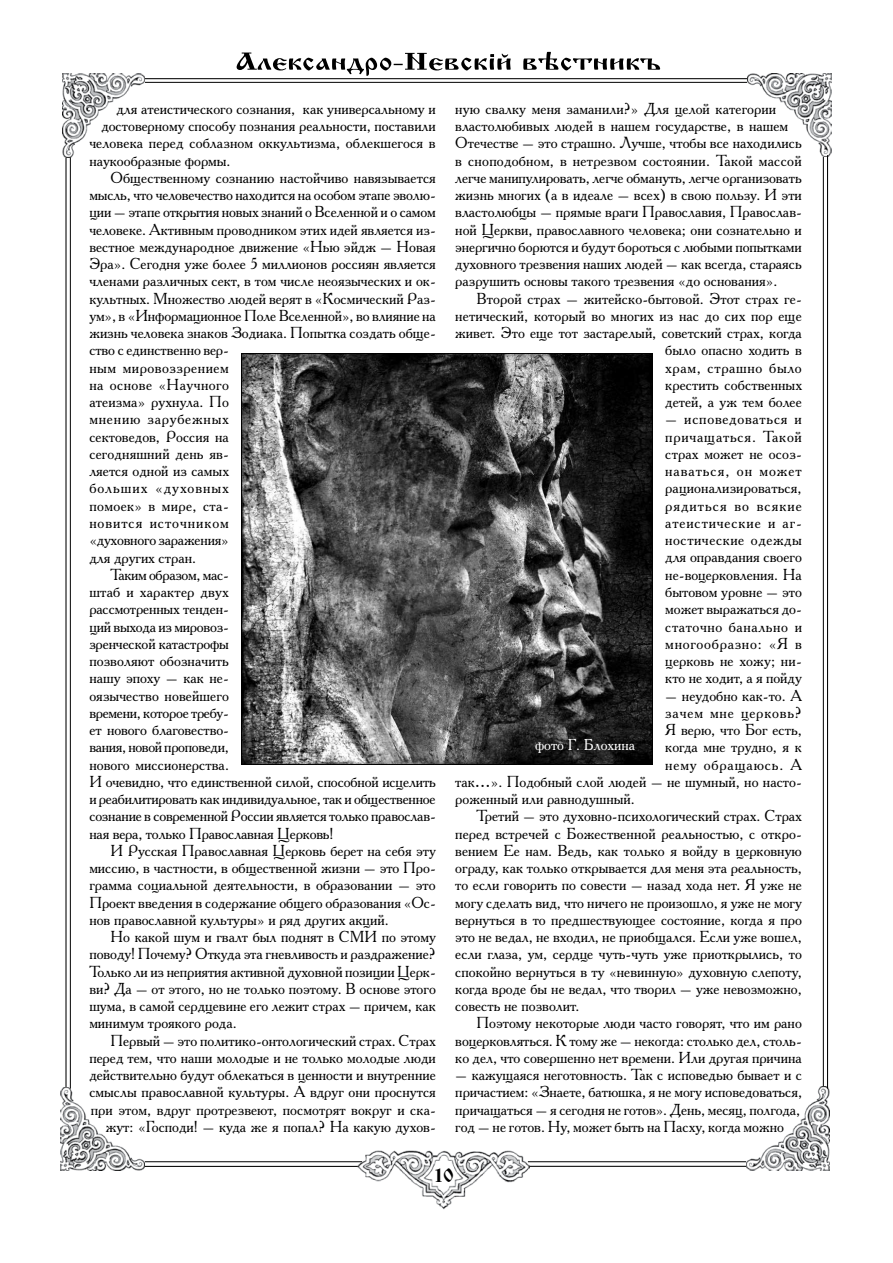
<style>
.page{position:relative;width:893px;height:1263px;background:#fff}
.page>*{position:absolute;margin:0;border:0;box-sizing:border-box;transform-origin:0 0}
.t1{font:19.5px "Izhitsa";color:#000}
.t2{font:15.9px/17.2px "Academy C";color:#000;text-align:justify}
.t3{font:15.9px "Academy C";letter-spacing:-.02em;color:#000}
.t4{font:15.9px "Academy C";letter-spacing:.05em;color:#000}
.t5{font:15.9px "Academy C";letter-spacing:.025em;color:#000}
.t6{font:15.9px "Academy C";letter-spacing:.06em;color:#000}
.t7{font:15.9px "Academy C";letter-spacing:.03em;color:#000}
.t8{font:15.75px "Academy C";color:#fff}
</style>
<div class="page">
<img style="left:356px;top:1150px;width:173px;height:59px">
<svg style="left:237px;top:52px;width:423px;height:24px"></svg>
<hr style="left:130px;top:78px;width:632px;height:1px;background:#000">
<hr style="left:132px;top:82px;width:629px;height:1px;background:#000">
<hr style="left:65px;top:157px;width:2px;height:952px;background:#000">
<hr style="left:823px;top:155px;width:1px;height:952px;background:#000">
<hr style="left:130px;top:1161px;width:232px;height:1px;background:#000">
<hr style="left:131px;top:1166px;width:227px;height:1px;background:#000">
<hr style="left:528px;top:1161px;width:232px;height:1px;background:#000">
<hr style="left:530px;top:1166px;width:232px;height:1px;background:#000">
<img style="left:63px;top:74px;width:82px;height:84px">
<img style="left:748px;top:74px;width:83px;height:82px">
<img style="left:747px;top:1086px;width:82px;height:84px">
<img style="left:61px;top:1088px;width:83px;height:82px">
<hr style="left:70px;top:157px;width:1px;height:931px;background:#000">
<hr style="left:827px;top:155px;width:1px;height:933px;background:#000">
<img style="left:242px;top:353px;width:410px;height:411px">
<p class="t2" style="left:116px;top:100px;width:321px">для атеистического сознания, как универсальному и</p>
<p class="t2" style="left:101px;top:117px;width:336px">достоверному способу познания реальности, поставили</p>
<p class="t2" style="left:89px;top:134px;width:348px">человека перед соблазном оккультизма, облекшегося в</p>
<p class="t2" style="left:89px;top:151px;width:143px">наукообразные формы.</p>
<p class="t2" style="left:111px;top:169px;width:327px">Общественному сознанию настойчиво навязывается</p>
<p class="t2" style="left:89px;top:186px;width:348px">мысль, что человечество находится на особом этапе эволю-</p>
<p class="t2" style="left:89px;top:203px;width:348px">ции – этапе открытия новых знаний о Вселенной и о самом</p>
<p class="t2" style="left:89px;top:220px;width:348px">человеке. Активным проводником этих идей является из-</p>
<p class="t2" style="left:89px;top:238px;width:348px">вестное международное движение «Нью эйдж – Новая</p>
<p class="t2" style="left:89px;top:255px;width:348px">Эра». Сегодня уже более 5 миллионов россиян является</p>
<p class="t2" style="left:89px;top:272px;width:348px">членами различных сект, в том числе неоязыческих и ок-</p>
<p class="t2" style="left:89px;top:289px;width:348px">культных. Множество людей верят в «Космический Раз-</p>
<p class="t2" style="left:89px;top:307px;width:348px">ум», в «Информационное Поле Вселенной», во влияние на</p>
<p class="t2" style="left:89px;top:324px;width:348px">жизнь человека знаков Зодиака. Попытка создать обще-</p>
<p class="t2" style="left:89px;top:341px;width:141px">ство с единственно вер-</p>
<p class="t7" style="left:89px;top:357px;width:141px">ным мировоззрением</p>
<p class="t5" style="left:89px;top:375px;width:141px">на основе «Научного</p>
<p class="t2" style="left:89px;top:393px;width:141px">атеизма» рухнула. По</p>
<p class="t4" style="left:89px;top:409px;width:141px">мнению зарубежных</p>
<p class="t2" style="left:89px;top:427px;width:141px">сектоведов, Россия на</p>
<p class="t2" style="left:89px;top:445px;width:141px">сегодняшний день яв-</p>
<p class="t2" style="left:89px;top:462px;width:141px">ляется одной из самых</p>
<p class="t6" style="left:89px;top:478px;width:141px">больших «духовных</p>
<p class="t5" style="left:89px;top:495px;width:141px">помоек» в мире, ста-</p>
<p class="t6" style="left:89px;top:513px;width:141px">новится источником</p>
<p class="t2" style="left:89px;top:531px;width:141px">«духовного заражения»</p>
<p class="t2" style="left:89px;top:548px;width:108px">для других стран.</p>
<p class="t3" style="left:111px;top:564px;width:120px">Таким образом, мас-</p>
<p class="t2" style="left:89px;top:583px;width:141px">штаб и характер двух</p>
<p class="t2" style="left:89px;top:600px;width:141px">рассмотренных тенден-</p>
<p class="t2" style="left:89px;top:617px;width:141px">ций выхода из мировоз-</p>
<p class="t2" style="left:89px;top:634px;width:141px">зренческой катастрофы</p>
<p class="t2" style="left:89px;top:652px;width:141px">позволяют обозначить</p>
<p class="t2" style="left:89px;top:669px;width:141px">нашу эпоху – как не-</p>
<p class="t2" style="left:89px;top:686px;width:141px">оязычество новейшего</p>
<p class="t3" style="left:89px;top:702px;width:141px">времени, которое требу-</p>
<p class="t2" style="left:89px;top:721px;width:141px">ет нового благовество-</p>
<p class="t3" style="left:89px;top:737px;width:141px">вания, новой проповеди,</p>
<p class="t2" style="left:89px;top:755px;width:141px">нового миссионерства.</p>
<p class="t2" style="left:89px;top:772px;width:348px">И очевидно, что единственной силой, способной исцелить</p>
<p class="t2" style="left:89px;top:790px;width:348px">и реабилитировать как индивидуальное, так и общественное</p>
<p class="t2" style="left:89px;top:807px;width:348px">сознание в современной России является только православ-</p>
<p class="t2" style="left:89px;top:824px;width:246px">ная вера, только Православная Церковь!</p>
<p class="t2" style="left:111px;top:841px;width:327px">И Русская Православная Церковь берет на себя эту</p>
<p class="t2" style="left:89px;top:859px;width:348px">миссию, в частности, в общественной жизни – это Про-</p>
<p class="t2" style="left:89px;top:876px;width:348px">грамма социальной деятельности, в образовании – это</p>
<p class="t2" style="left:89px;top:893px;width:348px">Проект введения в содержание общего образования «Ос-</p>
<p class="t2" style="left:89px;top:910px;width:301px">нов православной культуры» и ряд других акций.</p>
<p class="t2" style="left:111px;top:928px;width:327px">Но какой шум и гвалт был поднят в СМИ по этому</p>
<p class="t2" style="left:89px;top:945px;width:348px">поводу! Почему? Откуда эта гневливость и раздражение?</p>
<p class="t2" style="left:89px;top:962px;width:348px">Только ли из неприятия активной духовной позиции Церк-</p>
<p class="t2" style="left:89px;top:979px;width:348px">ви? Да – от этого, но не только поэтому. В основе этого</p>
<p class="t2" style="left:89px;top:997px;width:348px">шума, в самой сердцевине его лежит страх – причем, как</p>
<p class="t2" style="left:89px;top:1014px;width:149px">минимум троякого рода.</p>
<p class="t2" style="left:111px;top:1031px;width:327px">Первый – это политико-онтологический страх. Страх</p>
<p class="t2" style="left:89px;top:1048px;width:348px">перед тем, что наши молодые и не только молодые люди</p>
<p class="t2" style="left:89px;top:1066px;width:348px">действительно будут облекаться в ценности и внутренние</p>
<p class="t2" style="left:89px;top:1083px;width:348px">смыслы православной культуры. А вдруг они проснутся</p>
<p class="t2" style="left:91px;top:1100px;width:347px">при этом, вдруг протрезвеют, посмотрят вокруг и ска-</p>
<p class="t2" style="left:106px;top:1117px;width:332px">жут: «Господи! – куда же я попал? На какую духов-</p>
<p class="t2" style="left:455px;top:100px;width:348px;text-align:left">ную свалку меня заманили?» Для целой категории властолюбивых людей в нашем государстве, в нашем Отечестве – это страшно. Лучше, чтобы все находились в сноподобном, в нетрезвом состоянии. Такой массой легче манипулировать, легче обмануть, легче организовать жизнь многих (а в идеале – всех) в свою пользу. И эти властолюбцы – прямые враги Православия, Православ&shy;ной Церкви, православного человека; они сознательно и энергично борются и будут бороться с любыми попытками духовного трезвения наших людей – как всегда, стараясь разрушить основы такого трезвения «до основания».</p>
<p class="t2" style="left:455px;top:289px;width:348px;text-align:right">Второй страх – житейско-бытовой. Этот страх ге&shy;нетический, который во многих из нас до сих пор еще живет. Это еще тот застарелый, советский страх, когда было опасно ходить в<br>храм, страшно было<br>крестить собственных<br>детей, а уж тем более</p>
<p class="t2" style="left:665px;top:410px;width:138px">– исповедоваться и причащаться. Такой страх может не осоз&shy;наваться, он может рационализироваться, рядиться во всякие атеистические и аг&shy;ностические одежды для оправдания своего не-воцерковления. На бытовом уровне – это может выражаться до&shy;статочно банально и многообразно: «Я в церковь не хожу; ни&shy;кто не ходит, а я пойду</p>
<p class="t2" style="left:665px;top:686px;width:138px">– неудобно как-то. А</p>
<p class="t4" style="left:665px;top:702px;width:138px">зачем мне церковь?</p>
<p class="t2" style="left:665px;top:721px;width:138px">Я верю, что Бог есть,</p>
<p class="t2" style="left:665px;top:738px;width:138px">когда мне трудно, я к</p>
<p class="t4" style="left:665px;top:754px;width:138px">нему обращаюсь. А</p>
<p class="t2" style="left:455px;top:772px;width:348px">так…». Подобный слой людей – не шумный, но насто-</p>
<p class="t2" style="left:455px;top:790px;width:181px">роженный или равнодушный.</p>
<p class="t2" style="left:477px;top:807px;width:327px">Третий – это духовно-психологический страх. Страх</p>
<p class="t2" style="left:455px;top:824px;width:348px">перед встречей с Божественной реальностью, с откро-</p>
<p class="t2" style="left:455px;top:841px;width:348px">вением Ее нам. Ведь, как только я войду в церковную</p>
<p class="t2" style="left:455px;top:859px;width:348px">ограду, как только открывается для меня эта реальность,</p>
<p class="t2" style="left:455px;top:876px;width:348px">то если говорить по совести – назад хода нет. Я уже не</p>
<p class="t2" style="left:455px;top:893px;width:348px">могу сделать вид, что ничего не произошло, я уже не могу</p>
<p class="t2" style="left:455px;top:910px;width:348px">вернуться в то предшествующее состояние, когда я про</p>
<p class="t2" style="left:455px;top:928px;width:348px">это не ведал, не входил, не приобщался. Если уже вошел,</p>
<p class="t2" style="left:455px;top:945px;width:348px">если глаза, ум, сердце чуть-чуть уже приоткрылись, то</p>
<p class="t2" style="left:455px;top:962px;width:348px">спокойно вернуться в ту «невинную» духовную слепоту,</p>
<p class="t2" style="left:455px;top:979px;width:348px">когда вроде бы не ведал, что творил – уже невозможно,</p>
<p class="t2" style="left:455px;top:997px;width:126px">совесть не позволит.</p>
<p class="t2" style="left:477px;top:1014px;width:327px">Поэтому некоторые люди часто говорят, что им рано</p>
<p class="t2" style="left:455px;top:1031px;width:348px">воцерковляться. К тому же – некогда: столько дел, столь-</p>
<p class="t2" style="left:455px;top:1048px;width:348px">ко дел, что совершенно нет времени. Или другая причина</p>
<p class="t2" style="left:455px;top:1066px;width:348px">– кажущаяся неготовность. Так с исповедью бывает и с причастием: «Знаете, батюшка, я не могу исповедоваться, причащаться – я сегодня не готов». День, месяц, полгода, год – не готов. Ну, может быть на Пасху, когда можно</p>
<p class="t8" style="left:535px;top:734px;width:101px">фото Г. Блохина</p>
<p class="t1" style="left:435px;top:1164px;width:21px">10</p>
</div>
